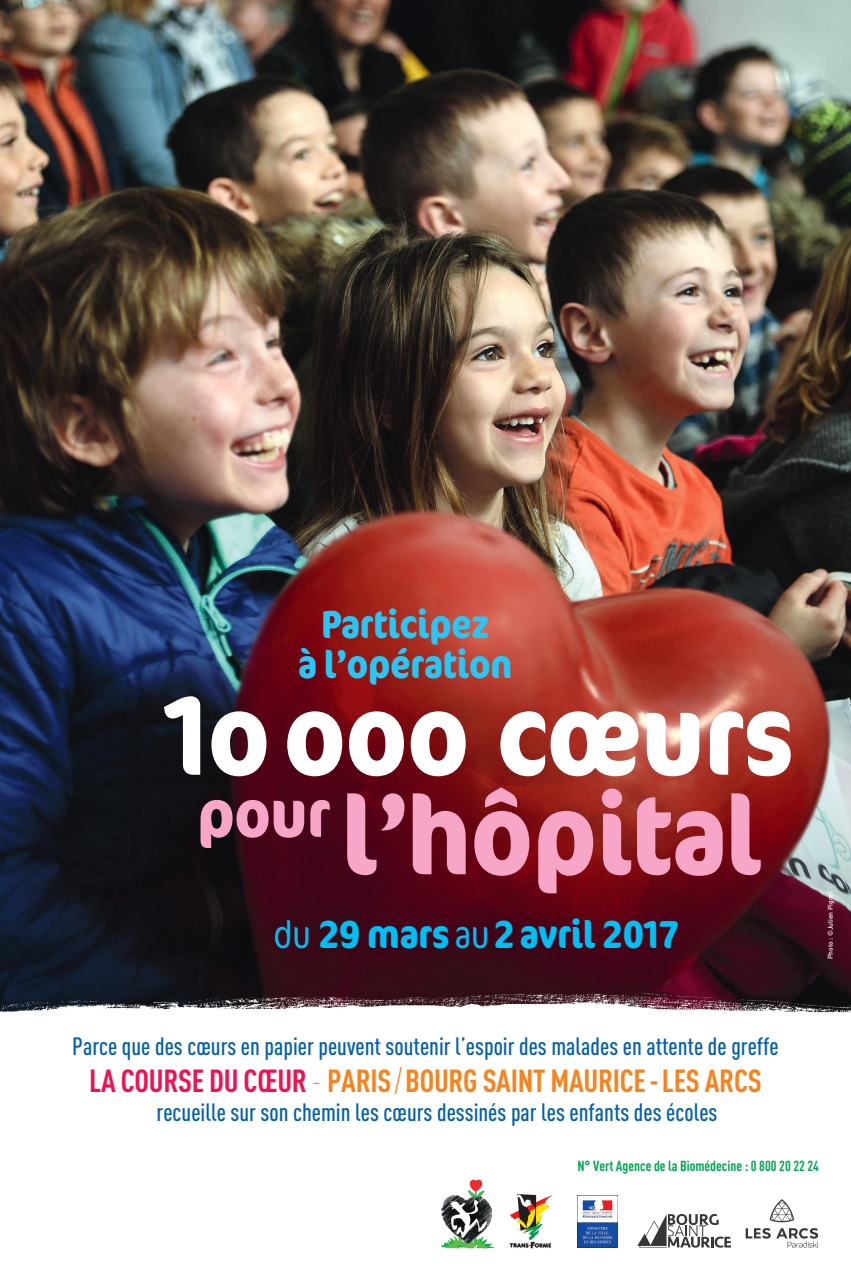
<style>
.page{position:relative;width:851px;height:1276px;background:#fff}
.page>*{position:absolute;margin:0;border:0;box-sizing:border-box;transform-origin:0 0}
.t1{font:700 condensed 112.35px/99.5px "Cocon";color:#fff}
.t2{font:700 condensed 39px/40.5px "Cocon";color:#27c6f4;text-align:center}
.t3{font:700 condensed 39px "Cocon";color:#00bff3}
.t4{font:700 31.5px "DIN Cond";letter-spacing:-.01em;color:#f8821e}
.t5{font:500 24.75px "DIN Cond";color:#005faf}
.t6{font:700 14.4px "DIN Cond";color:#00a650}
.t7{font:500 6.75px "DIN";color:#fff}
.s1{color:#f8a6c8}
.s2{font-weight:300}
.s3{color:#ef1150}
.s4{font-family:"DIN Cond Light Alternate";font-weight:400}
</style>
<div class="page">
<img style="left:0;top:0;width:850px;height:974px">
<img style="left:0;top:974px;width:850px;height:39px">
<img style="left:441px;top:1179px;width:54px;height:70px">
<svg style="left:637px;top:1214px;width:93px;height:33px"></svg>
<img style="left:509px;top:1194px;width:43px;height:54px">
<img style="left:577px;top:1195px;width:40px;height:52px">
<svg style="left:769px;top:1199px;width:24px;height:23px"></svg>
<svg style="left:745px;top:1228px;width:73px;height:19px"></svg>
<h2 class="t2" style="left:298px;top:605px;width:215px">Participez<br>à l’opération</h2>
<h1 class="t1" style="left:164px;top:690px;width:631px">1o ooo cœurs <sup>pour</sup> <span class="s1">l’hôpital</span></h1>
<h2 class="t3" style="left:273px;top:912px;width:407px"><span class="s2">du</span> 29 mars <span class="s2">au</span> 2 avril 2017</h2>
<p class="t7" style="left:825px;top:959px;width:70px;rotate:-90deg">Photo : ©Julien Pignol</p>
<p class="t5" style="left:72px;top:1031px;width:707px">Parce que des cœurs en papier peuvent soutenir l’espoir des malades en attente de greffe</p>
<p class="t4" style="left:89px;top:1062px;width:673px"><span class="s3">LA COURSE DU CŒUR</span> <span class="s4">-</span> PARIS<span class="s4">/</span>BOURG SAINT MAURICE-LES ARCS</p>
<p class="t5" style="left:157px;top:1097px;width:562px">recueille sur son chemin les cœurs dessinés par les enfants des écoles</p>
<p class="t6" style="left:577px;top:1157px;width:243px">N° VERT AGENCE DE LA BIOMÉDECINE : 0 800 20 22 24</p>
</div>
